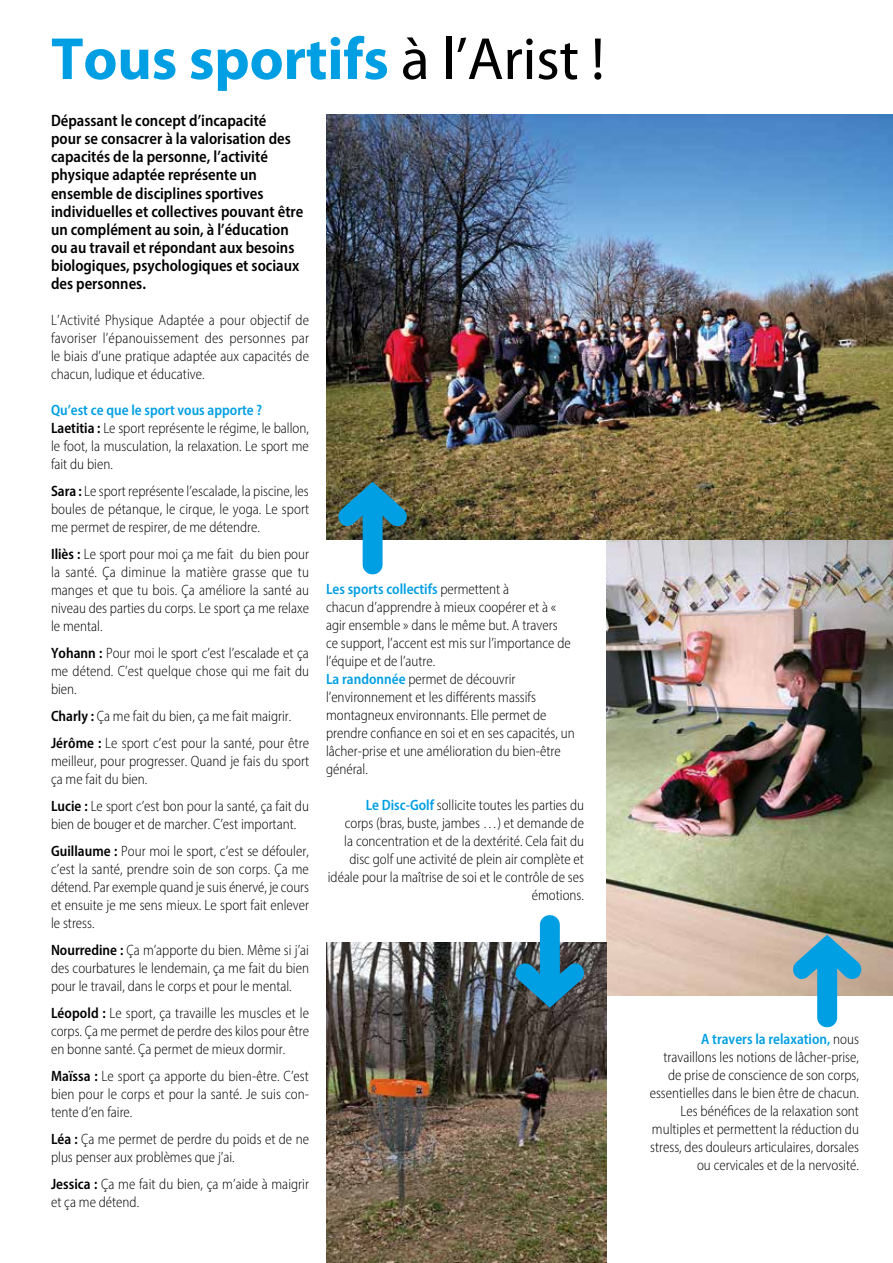
<style>
.page{position:relative;width:893px;height:1263px;background:#fff}
.page>*{position:absolute;margin:0;border:0;box-sizing:border-box;transform-origin:0 0}
.t1{font:700 60px "Myriad Pro";letter-spacing:-.005em;color:#009fe3}
.t2{font:600 semi-condensed 16.5px/18px "Myriad Pro";color:#000;scale:.96 1}
.t3{font:300 semi-condensed 15px/18px "Myriad Pro";color:#000;text-align:justify;scale:.96 1}
.s1{font-weight:400;color:#000}
.s2{font-weight:600;color:#009fe3}
.s3{font-weight:600}
</style>
<div class="page">
<img style="left:606px;top:539px;width:287px;height:456px">
<img style="left:326px;top:942px;width:280px;height:321px">
<img style="left:326px;top:114px;width:567px;height:425px">
<svg style="left:338px;top:482px;width:69px;height:92px"></svg>
<svg style="left:793px;top:935px;width:68px;height:92px"></svg>
<svg style="left:516px;top:915px;width:68px;height:93px"></svg>
<h1 class="t1" style="left:51px;top:25px;width:555px">Tous sportifs <span class="s1">à l’Arist !</span></h1>
<p class="t2" style="left:51px;top:112px;width:264px">Dépassant le concept d’incapacité<br>pour se consacrer à la valorisation des capacités de la personne, l’activité physique adaptée représente un ensemble de disciplines sportives individuelles et collectives pouvant être un complément au soin, à l’éducation ou au travail et répondant aux besoins biologiques, psychologiques et sociaux des personnes.</p>
<p class="t3" style="left:51px;top:310px;width:270px">L’Activité Physique Adaptée a pour objectif de favoriser l’épanouissement des personnes par le biais d’une pratique adaptée aux capacités de chacun, ludique et éducative.</p>
<p class="t3" style="left:51px;top:400px;width:270px;text-align:left"><span class="s2">Qu’est ce que le sport vous apporte ?<br></span><span class="s3">Laetitia :</span> Le sport représente le régime, le ballon, le foot, la musculation, la relaxation. Le sport me fait du bien.</p>
<p class="t3" style="left:51px;top:481px;width:270px"><span class="s3">Sara :</span> Le sport représente l’escalade, la piscine, les boules de pétanque, le cirque, le yoga. Le sport me permet de respirer, de me détendre.</p>
<p class="t3" style="left:51px;top:544px;width:270px"><span class="s3">Iliès :</span> Le sport pour moi ça me fait du bien pour la santé. Ça diminue la matière grasse que tu manges et que tu bois. Ça améliore la santé au niveau des parties du corps. Le sport ça me relaxe le mental.</p>
<p class="t3" style="left:51px;top:643px;width:270px"><span class="s3">Yohann :</span> Pour moi le sport c’est l’escalade et ça me détend. C’est quelque chose qui me fait du bien.</p>
<p class="t3" style="left:51px;top:702px;width:270px;line-height:27px"><span class="s3">Charly :</span> Ça me fait du bien, ça me fait maigrir.<br><span class="s3">Jérôme :</span> Le sport c’est pour la santé, pour être</p>
<p class="t3" style="left:51px;top:751px;width:270px">meilleur, pour progresser. Quand je fais du sport ça me fait du bien.</p>
<p class="t3" style="left:51px;top:796px;width:270px"><span class="s3">Lucie :</span> Le sport c’est bon pour la santé, ça fait du bien de bouger et de marcher. C’est important.</p>
<p class="t3" style="left:51px;top:841px;width:270px"><span class="s3">Guillaume :</span> Pour moi le sport, c’est se défouler, c’est la santé, prendre soin de son corps. Ça me détend. Par exemple quand je suis énervé, je cours et ensuite je me sens mieux. Le sport fait enlever le stress.</p>
<p class="t3" style="left:51px;top:940px;width:270px"><span class="s3">Nourredine :</span> Ça m’apporte du bien. Même si j’ai des courbatures le lendemain, ça me fait du bien pour le travail, dans le corps et pour le mental.</p>
<p class="t3" style="left:51px;top:1003px;width:270px"><span class="s3">Léopold :</span> Le sport, ça travaille les muscles et le corps. Ça me permet de perdre des kilos pour être en bonne santé. Ça permet de mieux dormir.</p>
<p class="t3" style="left:51px;top:1066px;width:270px"><span class="s3">Maïssa :</span> Le sport ça apporte du bien-être. C’est bien pour le corps et pour la santé. Je suis con&shy;tente d’en faire.</p>
<p class="t3" style="left:51px;top:1129px;width:270px"><span class="s3">Léa :</span> Ça me permet de perdre du poids et de ne plus penser aux problèmes que j’ai.</p>
<p class="t3" style="left:51px;top:1174px;width:270px"><span class="s3">Jessica :</span> Ça me fait du bien, ça m’aide à maigrir et ça me détend.</p>
<p class="t3" style="left:326px;top:580px;width:261px;text-align:left"><span class="s2">Les sports collectifs</span> permettent à<br>chacun d’apprendre à mieux coopérer et à « agir ensemble » dans le même but. A travers<br>ce support, l’accent est mis sur l’importance de l’équipe et de l’autre.<br><span class="s2">La randonnée</span> permet de découvrir l’environnement et les différents massifs montagneux environnants. Elle permet de prendre confiance en soi et en ses capacités, un lâcher-prise et une amélioration du bien-être général.</p>
<p class="t3" style="left:328px;top:796px;width:268px;text-align:right"><span class="s2">Le Disc-Golf</span> sollicite toutes les parties du<br>corps (bras, buste, jambes …) et demande de<br>la concentration et de la dextérité. Cela fait du disc golf une activité de plein air complète et idéale pour la maîtrise de soi et le contrôle de ses émotions.</p>
<p class="t3" style="left:650px;top:1030px;width:219px;text-align:right"><span class="s2">A travers la relaxation,</span> nous travaillons les notions de lâcher-prise, de prise de conscience de son corps, essentielles dans le bien être de chacun.<br>Les bénéfices de la relaxation sont multiples et permettent la réduction du stress, des douleurs articulaires, dorsales ou cervicales et de la nervosité.</p>
</div>
